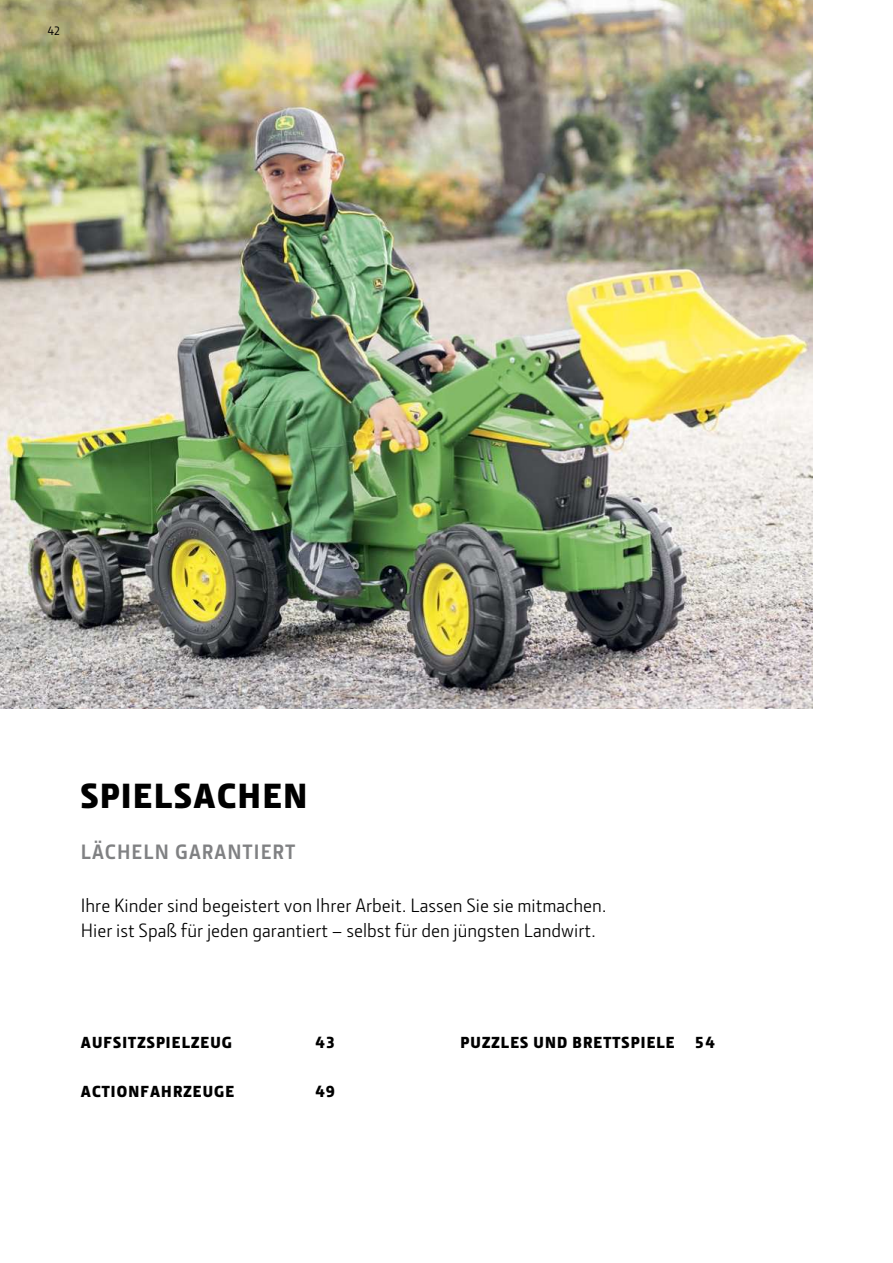
<style>
.page{position:relative;width:893px;height:1263px;background:#fff}
.page>*{position:absolute;margin:0;border:0;box-sizing:border-box;transform-origin:0 0}
.t1{font:900 36px "Section";letter-spacing:.05em;color:#000}
.t2{font:700 21px "JD Sans Pro";letter-spacing:.05em;color:#808183}
.t3{font:19.5px/25.5px "JD Sans Pro";color:#000}
.t4{font:900 16.5px "Section";letter-spacing:.07em;color:#000}
.t5{font:500 12px "JD Sans Pro";color:#000}
</style>
<div class="page">
<img style="left:0;top:0;width:812px;height:709px">
<p class="t5" style="left:48px;top:24px;width:14px">42</p>
<h1 class="t1" style="left:81px;top:776px;width:228px">SPIELSACHEN</h1>
<p class="t2" style="left:81px;top:841px;width:216px">LÄCHELN GARANTIERT</p>
<p class="t3" style="left:81px;top:894px;width:527px">Ihre Kinder sind begeistert von Ihrer Arbeit. Lassen Sie sie mitmachen.<br>Hier ist Spaß für jeden garantiert – selbst für den jüngsten Landwirt.</p>
<p class="t4" style="left:81px;top:1034px;width:153px">AUFSITZSPIELZEUG</p>
<p class="t4" style="left:316px;top:1034px;width:21px">43</p>
<p class="t4" style="left:461px;top:1034px;width:216px">PUZZLES UND BRETTSPIELE</p>
<p class="t4" style="left:316px;top:1082px;width:21px">49</p>
<p class="t4" style="left:81px;top:1083px;width:155px">ACTIONFAHRZEUGE</p>
<p class="t4" style="left:695px;top:1034px;width:21px">54</p>
</div>
